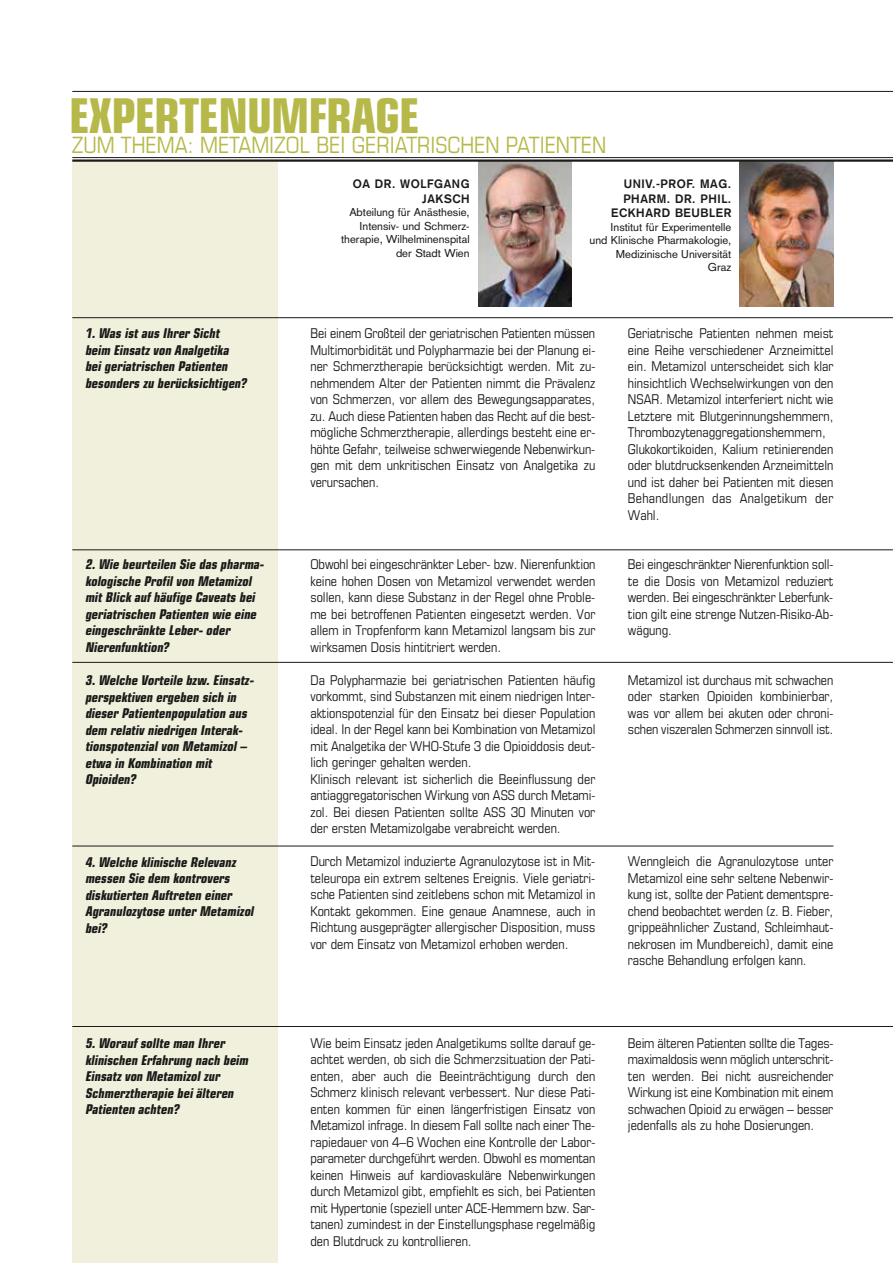
<style>
.page{position:relative;width:893px;height:1263px;background:#fff}
.page>*{position:absolute;margin:0;border:0;box-sizing:border-box;transform-origin:0 0}
.t1{font:700 condensed 48px "Eurostile";letter-spacing:-.02em;color:#b6b949}
.t2{font:condensed 22.5px "Eurostile";color:#b6b949}
.t3{font:condensed 13.5px/16.5px "Eurostile";color:#1a1a18;text-align:justify}
.t4{font:italic 700 condensed 13.5px/16.5px "Eurostile";color:#1a1a18}
.t5{font:700 12px/14.4px "Akzidenz Grotesk";letter-spacing:.05em;color:#1a1a18;text-align:right}
.t6{font:11.25px/13.5px "Akzidenz Grotesk";color:#1a1a18;text-align:right}
</style>
<div class="page">
<div style="left:72px;top:161px;width:206px;height:1102px;background:#f0f0dd"></div>
<img style="left:478px;top:162px;width:94px;height:144px">
<img style="left:740px;top:162px;width:93px;height:144px">
<hr style="left:72px;top:91px;width:821px;height:1px;background:#1a1a18">
<hr style="left:72px;top:157px;width:821px;height:1px;background:#1a1a18">
<hr style="left:72px;top:159px;width:821px;height:3px;background:#1a1a18">
<hr style="left:72px;top:846px;width:761px;height:1px;background:#1a1a18">
<hr style="left:72px;top:1026px;width:821px;height:1px;background:#1a1a18">
<hr style="left:72px;top:550px;width:821px;height:1px;background:#1a1a18">
<hr style="left:72px;top:662px;width:821px;height:1px;background:#1a1a18">
<hr style="left:72px;top:317px;width:821px;height:1px;background:#1a1a18">
<h1 class="t1" style="left:69px;top:87px;width:352px">EXPERTENUMFRAGE</h1>
<h2 class="t2" style="left:72px;top:131px;width:536px">ZUM THEMA: METAMIZOL BEI GERIATRISCHEN PATIENTEN</h2>
<p class="t5" style="left:353px;top:177px;width:118px">OA DR. WOLFGANG<br>JAKSCH</p>
<p class="t6" style="left:341px;top:205px;width:130px">Abteilung für Anästhesie,<br>Intensiv- und Schmerz&shy;therapie, Wilhelminenspital der Stadt Wien</p>
<p class="t5" style="left:611px;top:177px;width:122px">UNIV.-PROF. MAG.<br>PHARM. DR. PHIL.<br>ECKHARD BEUBLER</p>
<p class="t6" style="left:590px;top:220px;width:143px">Institut für Experimentelle<br>und Klinische Pharmakologie,<br>Medizinische Universität<br>Graz</p>
<p class="t4" style="left:85px;top:325px;width:166px">1.Was istaus IhrerSicht beim Einsatzvon Analgetika beigeriatrischen Patienten besonders zu berücksichtigen?</p>
<p class="t4" style="left:85px;top:556px;width:183px">2.Wie beurteilen Sie das pharma&shy;kologische Profilvon Metamizol mitBlick aufhäufige Caveats bei geriatrischen Patienten wie eine eingeschränkte Leber-oder<br>Nierenfunktion?</p>
<p class="t4" style="left:85px;top:672px;width:173px">3.Welche Vorteile bzw.Einsatz&shy;perspektiven ergeben sich in dieserPatientenpopulation aus dem relativ niedrigen Interak&shy;tionspotenzialvon Metamizol– etwa in Kombination mit<br>Opioiden?</p>
<p class="t4" style="left:85px;top:853px;width:173px">4.Welche klinische Relevanz messen Sie dem kontrovers diskutierten Auftreten einer<br>Agranulozytose unterMetamizol bei?</p>
<p class="t3" style="left:310px;top:325px;width:287px">Bei einem Großteil der geriatrischen Patienten müssen Multimorbidität und Polypharmazie bei der Planung ei&shy;ner Schmerztherapie berücksichtigt werden. Mit zu&shy;nehmendem Alter der Patienten nimmt die Prävalenz von Schmerzen, vor allem des Bewegungsapparates, zu. Auch diese Patienten haben das Recht auf die best&shy;mögliche Schmerztherapie, allerdings besteht eine er&shy;höhte Gefahr, teilweise schwerwiegende Nebenwirkun&shy;gen mit dem unkritischen Einsatz von Analgetika zu verursachen.</p>
<p class="t3" style="left:310px;top:556px;width:286px">Obwohl bei eingeschränkter Leber- bzw. Nierenfunktion keine hohen Dosen von Metamizol verwendet werden sollen, kann diese Substanz in der Regel ohne Proble&shy;me bei betroffenen Patienten eingesetzt werden. Vor allem in Tropfenform kann Metamizol langsam bis zur wirksamen Dosis hintitriert werden.</p>
<p class="t3" style="left:310px;top:672px;width:287px;text-align:left">Da Polypharmazie bei geriatrischen Patienten häufig vorkommt, sind Substanzen mit einem niedrigen Inter&shy;aktionspotenzial für den Einsatz bei dieser Population ideal. In der Regel kann bei Kombination von Metamizol mit Analgetika der WHO-Stufe 3 die Opioiddosis deut&shy;lich geringer gehalten werden.<br>Klinisch relevant ist sicherlich die Beeinflussung der antiaggregatorischen Wirkung von ASS durch Metami&shy;zol. Bei diesen Patienten sollte ASS 30 Minuten vor der ersten Metamizolgabe verabreicht werden.</p>
<p class="t3" style="left:310px;top:853px;width:286px">Durch Metamizol induzierte Agranulozytose ist in Mit&shy;teleuropa ein extrem seltenes Ereignis. Viele geriatri&shy;sche Patienten sind zeitlebens schon mit Metamizol in Kontakt gekommen. Eine genaue Anamnese, auch in Richtung ausgeprägter allergischer Disposition, muss vor dem Einsatz von Metamizol erhoben werden.</p>
<p class="t3" style="left:628px;top:325px;width:207px;text-align:left">Geriatrische Patienten nehmen meist eine Reihe verschiedener Arzneimittel ein. Metamizol unterscheidet sich klar hinsichtlich Wechselwirkungen von den NSAR. Metamizol interferiert nicht wie Letztere mit Blutgerinnungshemmern, Thrombozytenaggregationshemmern, Glukokortikoiden, Kalium retinierenden oder blutdrucksenkenden Arzneimitteln und ist daher bei Patienten mit diesen Behandlungen das Analgetikum der Wahl.</p>
<p class="t3" style="left:628px;top:556px;width:207px">Bei eingeschränkter Nierenfunktion soll&shy;te die Dosis von Metamizol reduziert werden. Bei eingeschränkter Leberfunk&shy;tion gilt eine strenge Nutzen-Risiko-Ab&shy;wägung.</p>
<p class="t3" style="left:628px;top:671px;width:207px">Metamizol ist durchaus mit schwachen oder starken Opioiden kombinierbar, was vor allem bei akuten oder chroni&shy;schen viszeralen Schmerzen sinnvoll ist.</p>
<p class="t3" style="left:628px;top:853px;width:207px">Wenngleich die Agranulozytose unter Metamizol eine sehr seltene Nebenwir&shy;kung ist, sollte der Patient dementspre&shy;chend beobachtet werden (z. B. Fieber, grippeähnlicher Zustand, Schleimhaut&shy;nekrosen im Mundbereich), damit eine rasche Behandlung erfolgen kann.</p>
<p class="t4" style="left:85px;top:1035px;width:167px">5.Woraufsollte man Ihrer klinischen Erfahrung nach beim<br>Einsatzvon Metamizolzur<br>Schmerztherapie beiälteren<br>Patienten achten?</p>
<p class="t3" style="left:310px;top:1035px;width:287px">Wie beim Einsatz jeden Analgetikums sollte darauf ge&shy;achtet werden, ob sich die Schmerzsituation der Pati&shy;enten, aber auch die Beeinträchtigung durch den Schmerz klinisch relevant verbessert. Nur diese Pati&shy;enten kommen für einen längerfristigen Einsatz von Metamizol infrage. In diesem Fall sollte nach einer The&shy;rapiedauer von 4–6 Wochen eine Kontrolle der Labor&shy;parameter durchgeführt werden. Obwohl es momentan keinen Hinweis auf kardiovaskuläre Nebenwirkungen durch Metamizol gibt, empfiehlt es sich, bei Patienten mit Hypertonie (speziell unter ACE-Hemmern bzw. Sar&shy;tanen) zumindest in der Einstellungsphase regelmäßig den Blutdruck zu kontrollieren.</p>
<p class="t3" style="left:628px;top:1034px;width:207px">Beim älteren Patienten sollte die Tages&shy;maximaldosis wenn möglich unterschrit&shy;ten werden. Bei nicht ausreichender Wirkung ist eine Kombination mit einem schwachen Opioid zu erwägen – besser jedenfalls als zu hohe Dosierungen.</p>
</div>
